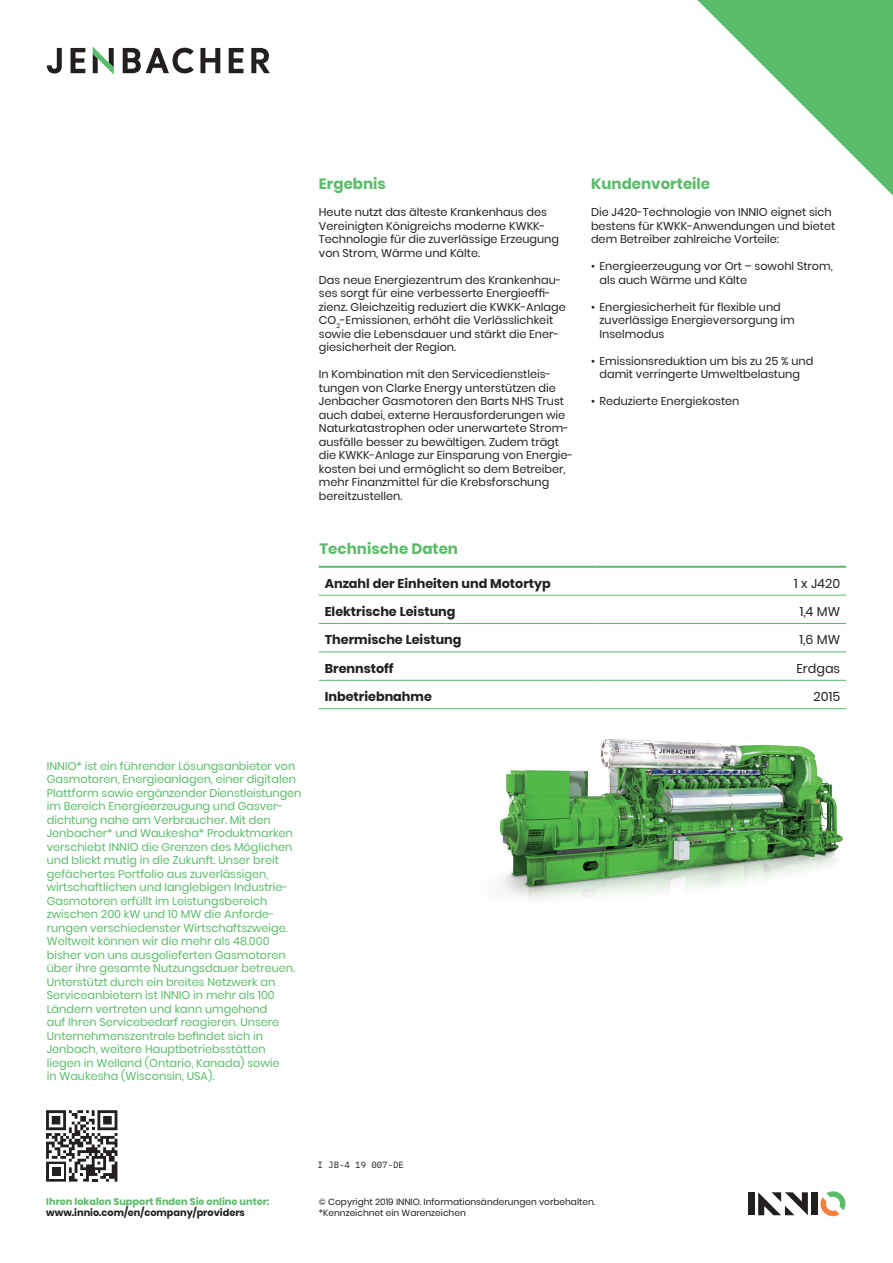
<style>
.page{position:relative;width:893px;height:1263px;background:#fff}
.page>*{position:absolute;margin:0;border:0;box-sizing:border-box;transform-origin:0 0}
.Fliess_headline{font:700 15px "Poppins";color:#59bc68}
.Fliesstext{font:700 15px "Poppins";color:#59bc68}
.t1{font:700 12.75px "Poppins";color:#231f20}
.t2{font:12.75px "Poppins";color:#231f20}
.Fliesstext-2{font:11.25px/13.5px "Poppins";color:#231f20}
.Fliess_headline-2{font:11.25px/13.5px "Poppins";color:#59bc68}
.Bolierplate{font:700 9.75px "Poppins";color:#59bc68}
.Bolierplate-2{font:700 9.75px "Poppins";color:#231f20}
.Fußzeile{font:9px "Poppins";color:#231f20}
.sheet_nummer{font:9px "IBM Plex Mono";color:#231f20}
</style>
<div class="page">
<svg style="left:697px;top:0;width:196px;height:196px"></svg>
<svg style="left:123px;top:48px;width:71px;height:25px"></svg>
<svg style="left:200px;top:48px;width:20px;height:25px"></svg>
<svg style="left:229px;top:48px;width:14px;height:25px"></svg>
<svg style="left:251px;top:48px;width:19px;height:25px"></svg>
<svg style="left:71px;top:48px;width:14px;height:25px"></svg>
<svg style="left:47px;top:48px;width:15px;height:25px"></svg>
<svg style="left:93px;top:47px;width:21px;height:27px"></svg>
<div style="left:748px;top:1192px;width:6px;height:23px;background:#231f20"></div>
<div style="left:812px;top:1192px;width:6px;height:23px;background:#231f20"></div>
<svg style="left:758px;top:1192px;width:50px;height:23px"></svg>
<svg style="left:821px;top:1191px;width:24px;height:25px"></svg>
<svg style="left:46px;top:1110px;width:72px;height:72px"></svg>
<svg style="left:46px;top:1110px;width:71px;height:71px"></svg>
<hr style="left:319px;top:595px;width:276px;height:1px;background:#59bc68">
<hr style="left:595px;top:595px;width:251px;height:1px;background:#59bc68">
<hr style="left:319px;top:623px;width:276px;height:1px;background:#59bc68">
<hr style="left:595px;top:623px;width:251px;height:1px;background:#59bc68">
<hr style="left:319px;top:652px;width:276px;height:1px;background:#59bc68">
<hr style="left:595px;top:652px;width:251px;height:1px;background:#59bc68">
<hr style="left:319px;top:680px;width:276px;height:1px;background:#59bc68">
<hr style="left:595px;top:680px;width:251px;height:1px;background:#59bc68">
<hr style="left:319px;top:708px;width:276px;height:1px;background:#59bc68">
<hr style="left:595px;top:708px;width:251px;height:1px;background:#59bc68">
<hr style="left:319px;top:566px;width:276px;height:2px;background:#59bc68">
<hr style="left:595px;top:566px;width:251px;height:2px;background:#59bc68">
<img style="left:500px;top:738px;width:343px;height:162px">
<p class="Fliesstext" style="left:319px;top:175px;width:69px">Ergebnis</p>
<p class="Fliesstext-2" style="left:319px;top:205px;width:242px">Heute nutzt das älteste Krankenhaus des Vereinigten Königreichs moderne KWKK-Technologie für die zuverlässige Erzeugung von Strom, Wärme und Kälte.</p>
<p class="Fliesstext-2" style="left:319px;top:273px;width:248px">Das neue Energiezentrum des Krankenhau&shy;ses sorgt für eine verbesserte Energieeffi&shy;zienz. Gleichzeitig reduziert die KWKK-Anlage CO<sub>2</sub>-Emissionen, erhöht die Verlässlichkeit sowie die Lebensdauer und stärkt die Ener&shy;giesicherheit der Region.</p>
<p class="Fliesstext-2" style="left:319px;top:367px;width:256px">In Kombination mit den Servicedienstleis&shy;tungen von Clarke Energy unterstützen die Jenbacher Gasmotoren den Barts NHS Trust auch dabei, externe Herausforderungen wie Naturkatastrophen oder unerwartete Strom&shy;ausfälle besser zu bewältigen. Zudem trägt die KWKK-Anlage zur Einsparung von Energie&shy;kosten bei und ermöglicht so dem Betreiber, mehr Finanzmittel für die Krebsforschung bereitzustellen.</p>
<p class="Fliess_headline" style="left:591px;top:175px;width:121px">Kundenvorteile</p>
<p class="Fliesstext-2" style="left:591px;top:205px;width:246px">Die J420-Technologie von INNIO eignet sich bestens für KWKK-Anwendungen und bietet dem Betreiber zahlreiche Vorteile:</p>
<p class="Fliesstext-2" style="left:600px;top:259px;width:235px;text-indent:-9px">• Energieerzeugung vor Ort – sowohl Strom, als auch Wärme und Kälte</p>
<p class="Fliesstext-2" style="left:600px;top:300px;width:197px;text-indent:-9px">• Energiesicherheit für flexible und zuverlässige Energieversorgung im<br>Inselmodus</p>
<p class="Fliesstext-2" style="left:591px;top:354px;width:224px;text-align:center">• Emissionsreduktion um bis zu 25 % und damit verringerte Umweltbelastung</p>
<p class="Fliesstext-2" style="left:591px;top:394px;width:150px">• Reduzierte Energiekosten</p>
<p class="Fliess_headline" style="left:320px;top:540px;width:140px">Technische Daten</p>
<p class="t1" style="left:325px;top:576px;width:228px">Anzahl der Einheiten und Motortyp</p>
<p class="t2" style="left:794px;top:576px;width:48px">1 x J420</p>
<p class="t1" style="left:325px;top:604px;width:132px">Elektrische Leistung</p>
<p class="t2" style="left:800px;top:604px;width:42px">1,4 MW</p>
<p class="t1" style="left:325px;top:632px;width:138px">Thermische Leistung</p>
<p class="t2" style="left:800px;top:632px;width:42px">1,6 MW</p>
<p class="t1" style="left:325px;top:661px;width:70px">Brennstoff</p>
<p class="t2" style="left:796px;top:661px;width:45px">Erdgas</p>
<p class="t1" style="left:325px;top:689px;width:109px">Inbetriebnahme</p>
<p class="t2" style="left:814px;top:689px;width:28px">2015</p>
<p class="Fliess_headline-2" style="left:47px;top:759px;width:256px">INNIO* ist ein führender Lösungsanbieter von Gasmotoren, Energieanlagen, einer digitalen Plattform sowie ergänzender Dienstleistungen im Bereich Energieerzeugung und Gasver&shy;dichtung nahe am Verbraucher. Mit den Jenbacher* und Waukesha* Produktmarken verschiebt INNIO die Grenzen des Möglichen und blickt mutig in die Zukunft. Unser breit gefächertes Portfolio aus zuverlässigen, wirtschaftlichen und langlebigen Industrie-Gasmotoren erfüllt im Leistungsbereich zwischen 200 kW und 10 MW die Anforde&shy;rungen verschiedenster Wirtschaftszweige.<br>Weltweit können wir die mehr als 48.000 bisher von uns ausgelieferten Gasmotoren über ihre gesamte Nutzungsdauer betreuen.<br>Unterstützt durch ein breites Netzwerk an Serviceanbietern ist INNIO in mehr als 100<br>Ländern vertreten und kann umgehend<br>auf Ihren Servicebedarf reagieren. Unsere Unternehmenszentrale befindet sich in Jenbach, weitere Hauptbetriebsstätten liegen in Welland (Ontario, Kanada) sowie<br>in Waukesha (Wisconsin, USA).</p>
<p class="Bolierplate" style="left:46px;top:1195px;width:225px">Ihren lokalen Support finden Sie online unter:</p>
<p class="Bolierplate-2" style="left:46px;top:1207px;width:200px">www.innio.com/en/company/providers</p>
<p class="sheet_nummer" style="left:317px;top:1158px;width:88px">I JB-4 19 007-DE</p>
<p class="Fußzeile" style="left:319px;top:1197px;width:278px">© Copyright 2019 INNIO. Informationsänderungen vorbehalten.</p>
<p class="Fußzeile" style="left:319px;top:1208px;width:148px">*Kennzeichnet ein Warenzeichen</p>
</div>
